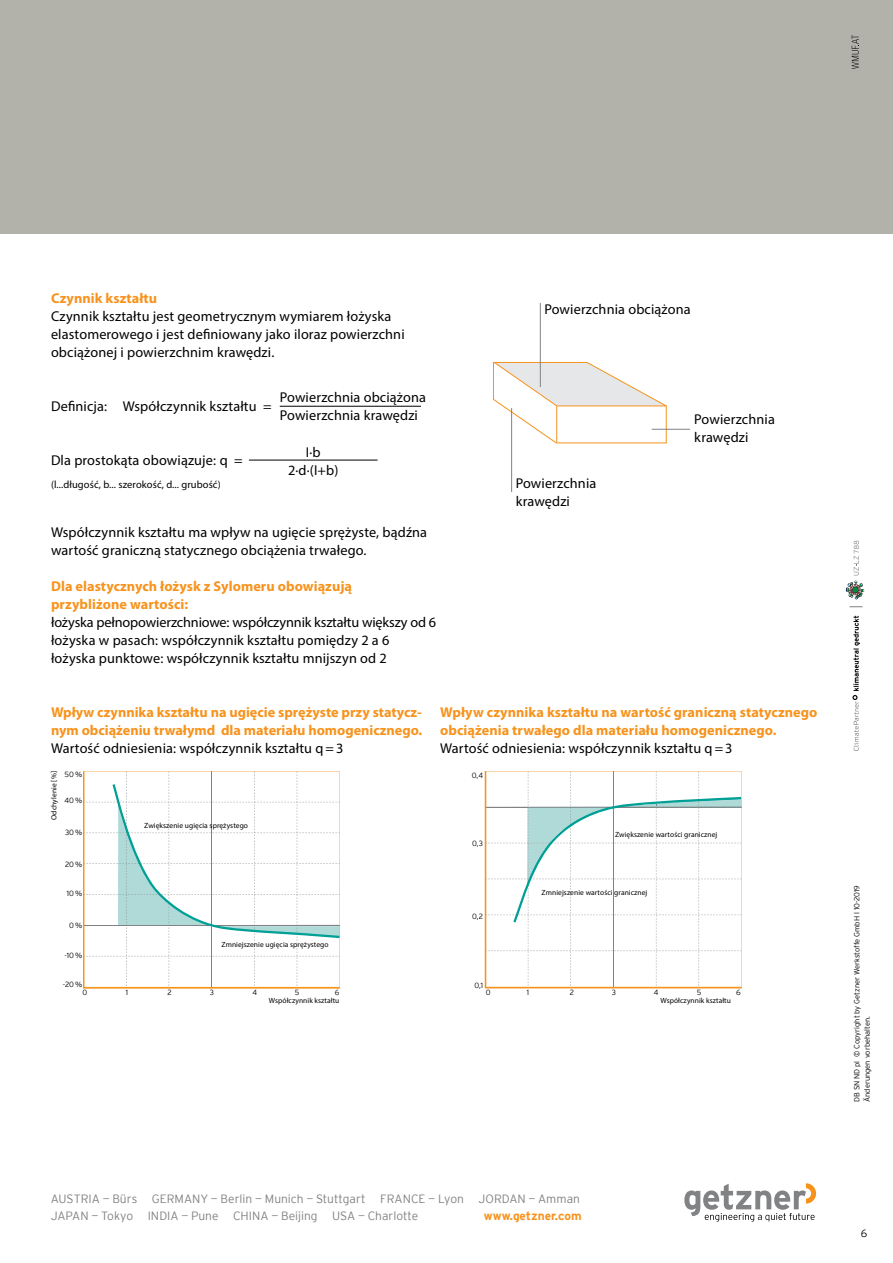
<style>
.page{position:relative;width:893px;height:1263px;background:#fff}
.page>*{position:absolute;margin:0;border:0;box-sizing:border-box;transform-origin:0 0}
.t1{font:14.25px/18px "Myriad Pro";letter-spacing:.01em;color:#000}
.t2{font:700 14.25px/18px "Myriad Pro";letter-spacing:.005em;color:#f7931d}
.t3{font:300 12px/17.4px "Interstate";color:#808284}
.t4{font:700 12px "Interstate";color:#f7931d}
.t5{font:10.5px "Myriad Pro";letter-spacing:.01em;color:#000}
.t6{font:300 10.5px "Interstate";color:#000}
.t7{font:7.5px "Myriad Pro";letter-spacing:.01em;color:#000}
.t8{font:300 7.5px/10.5px "Interstate";color:#000}
</style>
<div class="page">
<svg style="left:684px;top:1183px;width:132px;height:39px"></svg>
<div style="left:0;top:0;width:893px;height:234px;background:#b2b2aa"></div>
<svg style="left:83px;top:771px;width:257px;height:217px"></svg>
<svg style="left:485px;top:771px;width:257px;height:217px"></svg>
<svg style="left:852px;top:35px;width:7px;height:34px"></svg>
<svg style="left:852px;top:616px;width:8px;height:135px"></svg>
<svg style="left:846px;top:581px;width:18px;height:18px"></svg>
<svg style="left:849px;top:606px;width:14px;height:1px"></svg>
<svg style="left:854px;top:541px;width:5px;height:34px"></svg>
<svg style="left:493px;top:362px;width:174px;height:81px"></svg>
<hr style="left:556px;top:407px;width:1px;height:35px;background:#f7931d">
<hr style="left:540px;top:303px;width:1px;height:84px;background:#808284">
<hr style="left:652px;top:429px;width:38px;height:1px;background:#808284">
<hr style="left:511px;top:408px;width:1px;height:84px;background:#808284">
<hr style="left:280px;top:406px;width:141px;height:1px;background:#000">
<hr style="left:249px;top:460px;width:129px;height:1px;background:#000">
<p class="t2" style="left:51px;top:290px;width:108px">Czynnik kształtu</p>
<p class="t1" style="left:51px;top:308px;width:355px">Czynnik kształtu jest geometrycznym wymiarem łożyska elastomerowego i jest definiowany jako iloraz powierzchni obciążonej i powierzchnim krawędzi.</p>
<p class="t1" style="left:51px;top:398px;width:222px">Definicja: Współczynnik kształtu =</p>
<p class="t1" style="left:51px;top:452px;width:193px">Dla prostokąta obowiązuje: q =</p>
<p class="t5" style="left:51px;top:479px;width:171px">(l...długość, b... szerokość, d... grubość)</p>
<p class="t1" style="left:280px;top:388px;width:148px">Powierzchnia obciążona<br>Powierzchnia krawędzi</p>
<p class="t1" style="left:288px;top:443px;width:52px;text-align:center">I·b<br>2·d·(I+b)</p>
<p class="t1" style="left:51px;top:524px;width:378px">Współczynnik kształtu ma wpływ na ugięcie sprężyste, bądźna wartość graniczną statycznego obciążenia trwałego.</p>
<p class="t2" style="left:51px;top:578px;width:303px">Dla elastycznych łożysk z Sylomeru obowiązują przybliżone wartości:</p>
<p class="t1" style="left:51px;top:614px;width:387px">łożyska pełnopowierzchniowe: współczynnik kształtu większy od 6 łożyska w pasach: współczynnik kształtu pomiędzy 2 a 6 łożyska punktowe: współczynnik kształtu mnijszyn od 2</p>
<p class="t1" style="left:544px;top:300px;width:148px">Powierzchnia obciążona</p>
<p class="t1" style="left:516px;top:475px;width:82px">Powierzchnia krawędzi</p>
<p class="t1" style="left:694px;top:410px;width:82px">Powierzchnia krawędzi</p>
<p class="t2" style="left:51px;top:704px;width:373px">Wpływ czynnika kształtu na ugięcie sprężyste przy statycz&shy;nym obciążeniu trwałymd dla materiału homogenicznego.</p>
<p class="t1" style="left:51px;top:740px;width:294px">Wartość odniesienia: współczynnik kształtu q = 3</p>
<p class="t8" style="left:65px;top:769px;width:19px">50 %</p>
<p class="t8" style="left:64px;top:795px;width:19px">40 %</p>
<p class="t7" style="left:50px;top:820px;width:50px;rotate:-90deg">Odchylenie [%]</p>
<p class="t8" style="left:65px;top:827px;width:19px">30 %</p>
<p class="t8" style="left:65px;top:860px;width:19px">20 %</p>
<p class="t8" style="left:67px;top:889px;width:17px">10 %</p>
<p class="t8" style="left:69px;top:920px;width:15px">0 %</p>
<p class="t7" style="left:144px;top:822px;width:105px">Zwiększenie ugięcia sprężystego</p>
<p class="t7" style="left:221px;top:941px;width:109px">Zmniejszenie ugięcia sprężystego</p>
<p class="t2" style="left:440px;top:704px;width:379px">Wpływ czynnika kształtu na wartość graniczną statycznego obciążenia trwałego dla materiału homogenicznego.</p>
<p class="t1" style="left:440px;top:740px;width:294px">Wartość odniesienia: współczynnik kształtu q = 3</p>
<p class="t8" style="left:472px;top:770px;width:13px">0,4</p>
<p class="t8" style="left:472px;top:839px;width:12px">0,3</p>
<p class="t8" style="left:472px;top:911px;width:12px">0,2</p>
<p class="t7" style="left:615px;top:831px;width:104px">Zwiększenie wartości granicznej</p>
<p class="t7" style="left:542px;top:888px;width:107px">Zmniejszenie wartości granicznej</p>
<p class="t8" style="left:65px;top:950px;width:19px">-10 %</p>
<p class="t8" style="left:63px;top:979px;width:21px">-20 %</p>
<p class="t8" style="left:474px;top:980px;width:10px">0,1</p>
<p class="t8" style="left:82px;top:987px;width:6px">0</p>
<p class="t8" style="left:126px;top:987px;width:4px">1</p>
<p class="t8" style="left:168px;top:987px;width:6px">2</p>
<p class="t8" style="left:210px;top:987px;width:6px">3</p>
<p class="t8" style="left:253px;top:987px;width:6px">4</p>
<p class="t8" style="left:295px;top:987px;width:6px">5</p>
<p class="t8" style="left:335px;top:987px;width:6px">6</p>
<p class="t8" style="left:486px;top:987px;width:6px">0</p>
<p class="t8" style="left:527px;top:987px;width:4px">1</p>
<p class="t8" style="left:570px;top:987px;width:6px">2</p>
<p class="t8" style="left:612px;top:987px;width:6px">3</p>
<p class="t8" style="left:654px;top:987px;width:6px">4</p>
<p class="t8" style="left:697px;top:987px;width:6px">5</p>
<p class="t8" style="left:736px;top:987px;width:6px">6</p>
<p class="t7" style="left:269px;top:996px;width:72px">Współczynnik kształtu</p>
<p class="t7" style="left:660px;top:996px;width:72px">Współczynnik kształtu</p>
<p class="t8" style="left:852px;top:1102px;width:218px;rotate:-90deg">DB SN ND pl © Copyright by Getzner Werkstoffe GmbH l 10-2019<br>Änderungen vorbehalten.</p>
<p class="t3" style="left:51px;top:1190px;width:531px">AUSTRIA — Bürs GERMANY — Berlin — Munich — Stuttgart FRANCE — Lyon JORDAN — Amman<br>JAPAN — Tokyo INDIA — Pune CHINA — Beijing USA — Charlotte</p>
<p class="t4" style="left:484px;top:1212px;width:99px">www.getzner.com</p>
<p class="t6" style="left:861px;top:1228px;width:8px">6</p>
</div>
